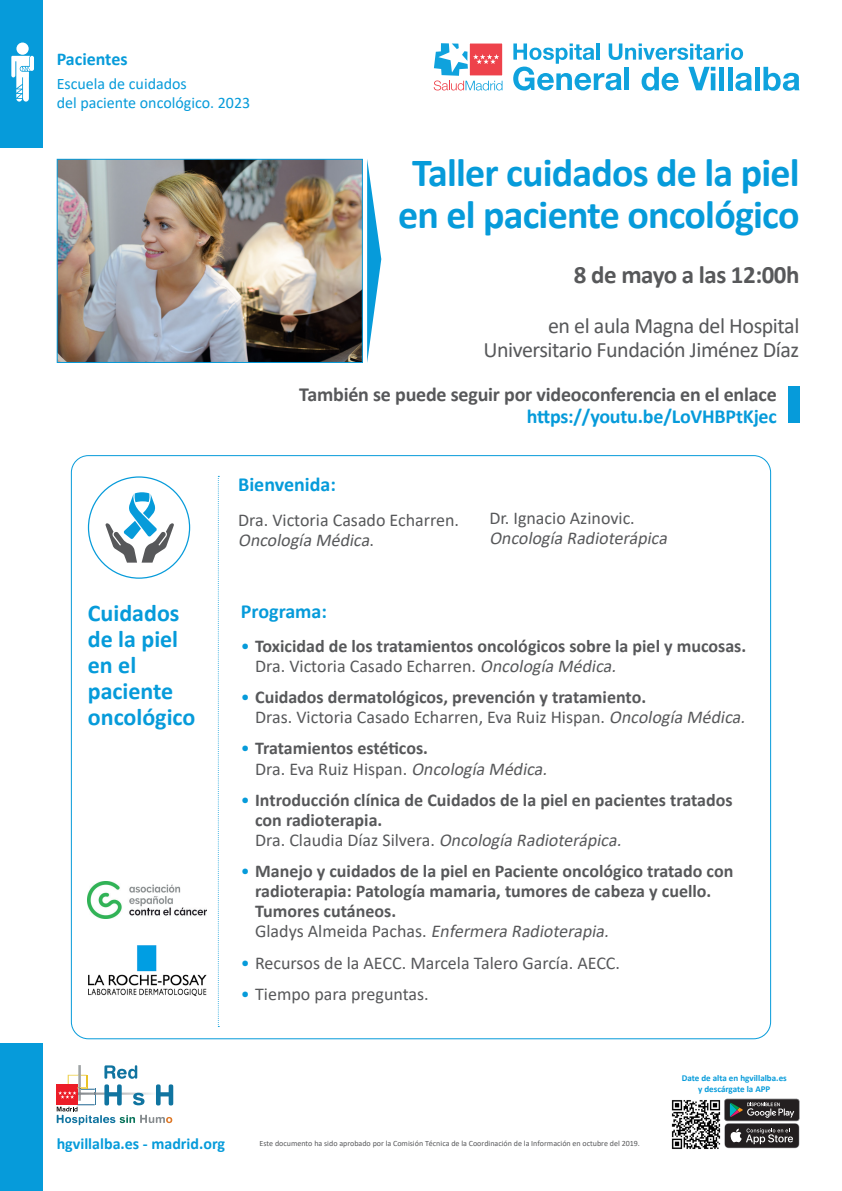
<style>
.page{position:relative;width:842px;height:1191px;background:#fff}
.page>*{position:absolute;margin:0;border:0;box-sizing:border-box;transform-origin:0 0}
.t1{font:700 40px/42px "Calibri";letter-spacing:-.02em;color:#069bda;text-align:center}
.t2{font:700 25px "Calibri";letter-spacing:-.02em;color:#57585a}
.t3{font:700 24px/26px "Calibri";color:#069bda}
.t4{font:22px/24px "Calibri";letter-spacing:-.02em;color:#57585a;text-align:right}
.t5{font:700 20px/22px "Calibri";letter-spacing:-.01em;color:#57585a;text-align:right}
.t6{font:700 20px "Calibri";color:#069bda}
.t7{font:700 18px/20px "Calibri";color:#57585a}
.t8{font:18px/20px "Calibri";color:#57585a}
.t9{font:italic 18px/20px "Calibri";color:#57585a}
.t10{font:700 18px "Calibri";color:#069bda}
.t11{font:16px/19px "Calibri";color:#069bda}
.t12{font:700 16px "Calibri";color:#069bda}
.t13{font:700 9px "Calibri";color:#069bda}
.t14{font:8px "Calibri";color:#57585a}
.s1{color:#069bda}
.s2{font-style:italic}
.s3{font-style:normal}
.s4{font-weight:400;color:#069bda}
.s5{font-weight:400}
.s6{font-weight:400;font-style:italic}
</style>
<div class="page">
<img style="left:671px;top:1100px;width:50px;height:49px">
<svg style="left:724px;top:1098px;width:75px;height:50px;background:#525152"></svg>
<svg style="left:57px;top:1065px;width:116px;height:60px"></svg>
<div style="left:0;top:1043px;width:43px;height:148px;background:#069bda"></div>
<div style="left:0;top:0;width:43px;height:147px;background:#069bda"></div>
<div style="left:16px;top:43px;width:13px;height:12px;background:#fff;border-radius:50%"></div>
<svg style="left:11px;top:56px;width:23px;height:46px"></svg>
<img style="left:59px;top:161px;width:302px;height:200px">
<div style="left:57px;top:159px;width:306px;height:204px;border:1px solid #069bda"></div>
<div style="left:788px;top:386px;width:11px;height:36px;background:#069bda"></div>
<svg style="left:105px;top:492px;width:69px;height:70px"></svg>
<img style="left:88px;top:945px;width:119px;height:52px">
<svg style="left:218px;top:476px;width:1px;height:551px"></svg>
<img style="left:88px;top:881px;width:118px;height:37px">
<svg style="left:367px;top:159px;width:14px;height:204px"></svg>
<div style="left:469px;top:43px;width:34px;height:33px;border:1px solid #fff"></div>
<svg style="left:434px;top:43px;width:68px;height:47px"></svg>
<div style="left:755px;top:67px;width:5px;height:23px;background:#0fa2dd"></div>
<svg style="left:763px;top:67px;width:36px;height:24px"></svg>
<svg style="left:513px;top:43px;width:239px;height:48px"></svg>
<p class="t10" style="left:57px;top:46px;width:72px">Pacientes</p>
<p class="t11" style="left:57px;top:73px;width:195px">Escuela de cuidados<br>del paciente oncológico. 2023</p>
<p class="t1" style="left:398px;top:151px;width:403px">Taller cuidados de la piel en el paciente oncológico</p>
<p class="t2" style="left:574px;top:257px;width:227px">8 de mayo a las 12:00h</p>
<p class="t4" style="left:483px;top:313px;width:317px">en el aula Magna del Hospital<br>Universitario Fundación Jiménez Díaz</p>
<p class="t5" style="left:299px;top:383px;width:479px">También se puede seguir por videoconferencia en el enlace <span class="s1">https://youtu.be/LoVHBPtKjec</span></p>
<p class="t3" style="left:88px;top:599px;width:109px">Cuidados de la piel en el paciente oncológico</p>
<p class="t6" style="left:238px;top:470px;width:99px">Bienvenida:</p>
<p class="t8" style="left:238px;top:509px;width:223px">Dra. Victoria Casado Echarren.<br><span class="s2">Oncología Médica</span>.</p>
<p class="t9" style="left:489px;top:507px;width:183px"><span class="s3">Dr. Ignacio Azinovic.<br></span>Oncología Radioterápica</p>
<p class="t6" style="left:241px;top:597px;width:87px">Programa:</p>
<p class="t7" style="left:255px;top:635px;width:493px;text-indent:-14px"><span class="s4">•</span> Toxicidad de los tratamientos oncológicos sobre la piel y mucosas.<br><span class="s5">Dra. Victoria Casado Echarren.</span> <span class="s6">Oncología Médica.</span></p>
<p class="t7" style="left:255px;top:687px;width:496px;text-indent:-14px"><span class="s4">•</span> Cuidados dermatológicos, prevención y tratamiento.<br><span class="s5">Dras. Victoria Casado Echarren, Eva Ruiz Hispan.</span> <span class="s6">Oncología Médica.</span></p>
<p class="t7" style="left:255px;top:738px;width:298px;text-indent:-14px"><span class="s4">•</span> Tratamientos estéticos.<br><span class="s5">Dra. Eva Ruiz Hispan.</span> <span class="s6">Oncología Médica.</span></p>
<p class="t7" style="left:255px;top:789px;width:479px;text-indent:-14px"><span class="s4">•</span> Introducción clínica de Cuidados de la piel en pacientes tratados con radioterapia.<br><span class="s5">D ra . C l a u d i a Día z S i l ve ra .</span> <span class="s6">Oncología Radioterápica.</span></p>
<p class="t7" style="left:255px;top:861px;width:480px;text-indent:-14px"><span class="s4">•</span> Manejo y cuidados de la piel en Paciente oncológico tratado con radioterapia: Patología mamaria, tumores de cabeza y cuello.<br>Tumores cutáneos.<br><span class="s5">G l a d ys A l m e i d a Pa c h a s .</span> <span class="s6">Enfermera Radioterapia.</span></p>
<p class="t8" style="left:241px;top:952px;width:381px"><span class="s1">•</span> Recursos de la AECC. Marcela Talero García. AECC.</p>
<p class="t8" style="left:241px;top:983px;width:189px"><span class="s1">•</span> Tiempo para preguntas.</p>
<p class="t13" style="left:682px;top:1072px;width:107px">Date de alta en hgvillalba.es</p>
<p class="t13" style="left:698px;top:1083px;width:74px">y descárgate la APP</p>
<p class="t12" style="left:57px;top:1132px;width:170px">hgvillalba.es - madrid.org</p>
<p class="t14" style="left:260px;top:1137px;width:382px">Este documento ha sido aprobado por la Comisión Técnica de la Coordinación de la Información en octubre del 2019.</p>
</div>
